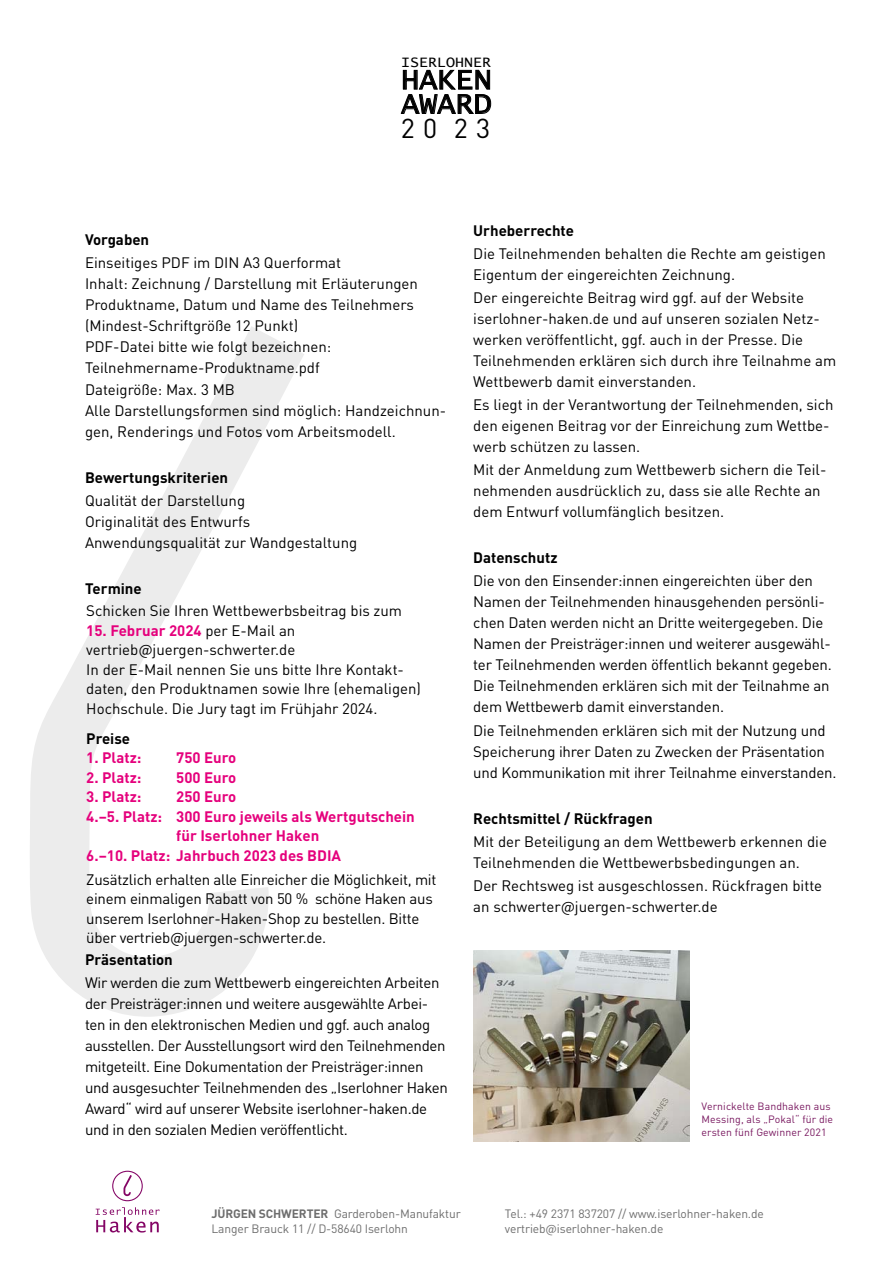
<style>
.page{position:relative;width:893px;height:1263px;background:#fff}
.page>*{position:absolute;margin:0;border:0;box-sizing:border-box;transform-origin:0 0}
.t1{font:30px/24.3px "Lucida Console";color:#000}
.t2{font:27px "DIN Pro";color:#000}
.t3{font:15px/21px "DIN Pro";letter-spacing:-.005em;color:#000}
.t4{font:15px/19.5px "DIN Pro";letter-spacing:-.015em;color:#000}
.t5{font:700 15px "DIN Pro";color:#e5007c}
.t6{font:700 15px "DIN Pro";color:#000}
.t7{font:15px "Lucida Console";color:#000}
.t8{font:700 15px "DIN Pro";color:#000}
.t9{font:12px/14.4px "DIN Pro";letter-spacing:-.01em;color:#6e6e6e}
.t10{font:12px "DIN Pro";letter-spacing:-.01em;color:#6e6e6e}
.t11{font:10.5px/12.8px "DIN Pro";letter-spacing:.01em;color:#7a1a61}
.s1{font-weight:700;color:#e5007c}
.s2{font-style:inherit}
.s3{font-weight:700}
</style>
<div class="page">
<svg style="left:30px;top:326px;width:274px;height:691px"></svg>
<svg style="left:123px;top:1175px;width:9px;height:21px"></svg>
<svg style="left:96px;top:1207px;width:63px;height:25px"></svg>
<div style="left:112px;top:1171px;width:31px;height:30px;border:1px solid #840565;border-radius:50%"></div>
<img style="left:473px;top:951px;width:217px;height:190px">
<svg style="left:400px;top:69px;width:91px;height:45px"></svg>
<p class="t7" style="left:401px;top:55px;width:92px">ISERLOHNER</p>
<h1 class="t1" style="left:401px;top:68px;width:92px">HAKEN<br>AWARD</h1>
<h2 class="t2" style="left:401px;top:112px;width:91px">2 0 2 3</h2>
<p class="t6" style="left:85px;top:230px;width:66px">Vorgaben</p>
<p class="t3" style="left:85px;top:252px;width:363px">Einseitiges PDF im DIN A3 Querformat<br>Inhalt: Zeichnung / Darstellung mit Erläuterungen Produktname, Datum und Name des Teilnehmers (Mindest-Schriftgröße 12 Punkt)<br>PDF-Datei bitte wie folgt bezeichnen:<br>Teilnehmername-Produktname.pdf<br>Dateigröße: Max. 3 MB<br>Alle Darstellungsformen sind möglich: Handzeichnun&shy;gen, Renderings und Fotos vom Arbeitsmodell.</p>
<p class="t6" style="left:85px;top:467px;width:145px">Bewertungskriterien</p>
<p class="t3" style="left:85px;top:490px;width:274px">Qualität der Darstellung<br>Originalität des Entwurfs<br>Anwendungsqualität zur Wandgestaltung</p>
<p class="t6" style="left:85px;top:579px;width:58px">Termine</p>
<p class="t4" style="left:86px;top:601px;width:317px">Schicken Sie Ihren Wettbewerbsbeitrag bis zum</p>
<p class="t4" style="left:86px;top:620px;width:336px"><span class="s1">15. Februar 2024</span> per E-Mail an vertrieb@juergen-schwerter.de<br>In der E-Mail nennen Sie uns bitte Ihre Kontakt&shy;daten, den Produktnamen sowie Ihre (ehemaligen)<br>Hochschule. Die Jury tagt im Frühjahr 2024.</p>
<p class="t8" style="left:86px;top:729px;width:45px">Preise</p>
<p class="t5" style="left:86px;top:748px;width:57px">1. Platz:</p>
<p class="t5" style="left:176px;top:748px;width:62px">750 Euro</p>
<p class="t5" style="left:86px;top:768px;width:57px">2. Platz:</p>
<p class="t5" style="left:176px;top:768px;width:62px">500 Euro</p>
<p class="t5" style="left:86px;top:787px;width:57px">3. Platz:</p>
<p class="t5" style="left:176px;top:787px;width:62px">250 Euro</p>
<p class="t5" style="left:86px;top:807px;width:330px">4.–5. Platz: 300 Euro jeweils als Wertgutschein</p>
<p class="t5" style="left:176px;top:826px;width:144px">für Iserlohner Haken</p>
<p class="t5" style="left:86px;top:846px;width:256px">6.–10. Platz: Jahrbuch 2023 des BDIA</p>
<p class="t4" style="left:86px;top:869px;width:352px">Zusätzlich erhalten alle Einreicher die Möglichkeit, mit einem einmaligen Rabatt von 50 % schöne Haken aus unserem Iserlohner-Haken-Shop zu bestellen. Bitte über vertrieb@juergen-schwerter.de.</p>
<p class="t6" style="left:85px;top:949px;width:89px">Präsentation</p>
<p class="t3" style="left:85px;top:972px;width:364px">Wir werden die zum Wettbewerb eingereichten Arbeiten der Preisträger:innen und weitere ausgewählte Arbei&shy;ten in den elektronischen Medien und ggf. auch analog ausstellen. Der Ausstellungsort wird den Teilnehmenden mitgeteilt. Eine Dokumentation der Preisträger:innen und ausgesuchter Teilnehmenden des „Iserlohner Haken Award“ wird auf unserer Website iserlohner-haken.de und in den sozialen Medien veröffentlicht.</p>
<p class="t6" style="left:473px;top:220px;width:102px">Urheberrechte</p>
<p class="t3" style="left:473px;top:242px;width:354px">Die Teilnehmenden behalten die Rechte am geistigen<br>Eigentum der eingereichten Zeichnung.</p>
<p class="t3" style="left:473px;top:287px;width:364px">Der eingereichte Beitrag wird ggf. auf der Website iserlohner-haken.de und auf unseren sozialen Netz&shy;werken veröffentlicht, ggf. auch in der Presse. Die Teilnehmenden erklären sich durch ihre Teilnahme am Wettbewerb damit einverstanden.</p>
<p class="t3" style="left:473px;top:394px;width:362px">Es liegt in der Verantwortung der Teilnehmenden, sich den eigenen Beitrag vor der Einreichung zum Wettbe&shy;werb schützen zu lassen.</p>
<p class="t3" style="left:473px;top:459px;width:355px">Mit der Anmeldung zum Wettbewerb sichern die Teil&shy;nehmenden ausdrücklich zu, dass sie alle Rechte an dem Entwurf vollumfänglich besitzen.</p>
<p class="t6" style="left:473px;top:548px;width:86px">Datenschutz</p>
<p class="t3" style="left:473px;top:570px;width:360px">Die von den Einsender:innen eingereichten über den Namen der Teilnehmenden hinausgehenden persönli&shy;chen Daten werden nicht an Dritte weitergegeben. Die Namen der Preisträger:innen und weiterer ausgewähl&shy;ter Teilnehmenden werden öffentlich bekannt gegeben.<br>Die Teilnehmenden erklären sich mit der Teilnahme an dem Wettbewerb damit einverstanden.</p>
<p class="t3" style="left:473px;top:719px;width:365px">Die Teilnehmenden erklären sich mit der Nutzung und<br>Speicherung ihrer Daten zu Zwecken der Präsentation und Kommunikation mit ihrer Teilnahme einverstanden.</p>
<p class="t6" style="left:473px;top:808px;width:181px">Rechtsmittel / Rückfragen</p>
<p class="t3" style="left:473px;top:831px;width:355px">Mit der Beteiligung an dem Wettbewerb erkennen die<br>Teilnehmenden die Wettbewerbsbedingungen an.</p>
<p class="t3" style="left:473px;top:875px;width:350px">Der Rechtsweg ist ausgeschlossen. Rückfragen bitte an schwerter<span class="s2">@</span>juergen-schwerter.de</p>
<p class="t11" style="left:702px;top:1099px;width:133px">Vernickelte Bandhaken aus<br>Messing, als „Pokal“ für die ersten fünf Gewinner 2021</p>
<p class="t9" style="left:212px;top:1206px;width:251px"><span class="s3">JÜRGEN SCHWERTER</span> Garderoben-Manufaktur<br>Langer Brauck 11 // D-58640 Iserlohn</p>
<p class="t9" style="left:505px;top:1206px;width:260px">Tel.: +49 2371 837207 // www.iserlohner-haken.de</p>
<p class="t10" style="left:505px;top:1220px;width:160px">vertrieb@iserlohner-haken.de</p>
</div>
